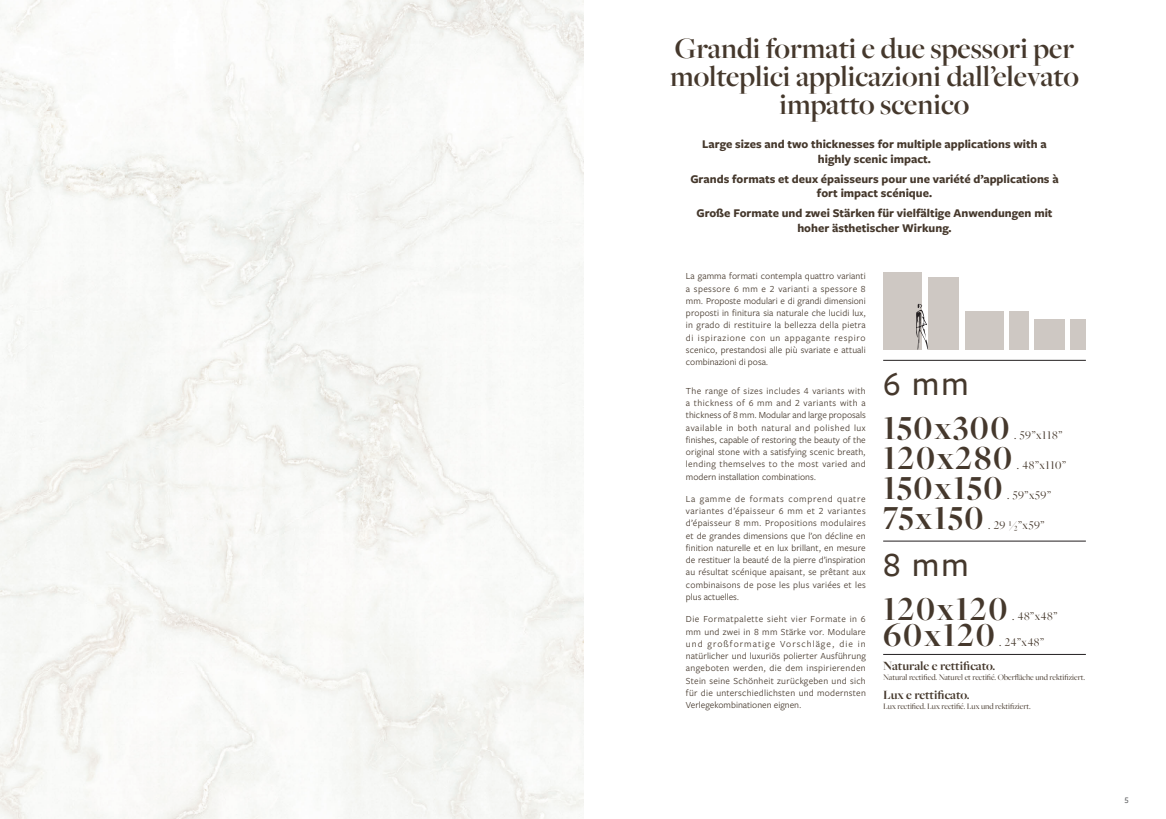
<style>
.page{position:relative;width:1166px;height:819px;background:#fff}
.page>*{position:absolute;margin:0;border:0;box-sizing:border-box;transform-origin:0 0}
.t1{font:700 35px "Freight Big Pro";letter-spacing:.05em;color:#45382c}
.t2{font:500 35px "Freight Sans Pro";color:#45382c}
.t3{font:600 30.62px/28px "Freight Big Pro";color:#45382c;text-align:center}
.t4{font:700 13.12px "Freight Big Pro";letter-spacing:-.005em;color:#45382c}
.t5{font:700 12.25px/14.7px "Freight Sans Pro";color:#45382c;text-align:center}
.t6{font:12.25px "Freight Big Pro";letter-spacing:.05em;color:#45382c}
.t7{font:9.62px/12.2px "Freight Sans Pro";letter-spacing:.01em;color:#45382c;text-align:justify}
.t8{font:8.75px "Freight Big Pro";color:#45382c}
.t9{font:500 8.75px "Freight Sans Pro";color:#57585a}
</style>
<div class="page">
<img style="left:0;top:0;width:583px;height:819px">
<hr style="left:883px;top:360px;width:203px;height:1px;background:#231f20">
<hr style="left:883px;top:541px;width:203px;height:1px;background:#231f20">
<div style="left:883px;top:273px;width:39px;height:77px;background:#cec8c3"></div>
<div style="left:965px;top:311px;width:38px;height:39px;background:#cec8c3"></div>
<div style="left:1009px;top:311px;width:19px;height:39px;background:#cec8c3"></div>
<div style="left:928px;top:278px;width:31px;height:72px;background:#cec8c3"></div>
<div style="left:1034px;top:319px;width:31px;height:31px;background:#cec8c3"></div>
<div style="left:1070px;top:319px;width:16px;height:31px;background:#cec8c3"></div>
<svg style="left:916px;top:304px;width:12px;height:46px"></svg>
<hr style="left:883px;top:654px;width:203px;height:1px;background:#231f20">
<h2 class="t3" style="left:670px;top:33px;width:410px">Grandi formati e due spessori per molteplici applicazioni dall’elevato impatto scenico</h2>
<p class="t5" style="left:702px;top:136px;width:346px">Large sizes and two thicknesses for multiple applications with a highly scenic impact.</p>
<p class="t5" style="left:690px;top:171px;width:370px">Grands formats et deux épaisseurs pour une variété d’applications à fort impact scénique.</p>
<p class="t5" style="left:696px;top:205px;width:358px">Große Formate und zwei Stärken für vielfältige Anwendungen mit hoher ästhetischer Wirkung.</p>
<p class="t7" style="left:686px;top:270px;width:181px">La gamma formati contempla quattro varianti a spessore 6 mm e 2 varianti a spessore 8 mm. Proposte modulari e di grandi dimensioni proposti in finitura sia naturale che lucidi lux, in grado di restituire la bellezza della pietra di ispirazione con un appagante respiro scenico, prestandosi alle più svariate e attuali combinazioni di posa.</p>
<p class="t7" style="left:686px;top:384px;width:181px">The range of sizes includes 4 variants with a thickness of 6 mm and 2 variants with a thickness of 8 mm. Modular and large proposals available in both natural and polished lux finishes, capable of restoring the beauty of the original stone with a satisfying scenic breath, lending themselves to the most varied and modern installation combinations.</p>
<p class="t7" style="left:686px;top:492px;width:181px">La gamme de formats comprend quatre variantes d’épaisseur 6 mm et 2 variantes d’épaisseur 8 mm. Propositions modulaires et de grandes dimensions que l’on décline en finition naturelle et en lux brillant, en mesure de restituer la beauté de la pierre d’inspiration au résultat scénique apaisant, se prêtant aux combinaisons de pose les plus variées et les plus actuelles.</p>
<p class="t7" style="left:686px;top:612px;width:181px">Die Formatpalette sieht vier Formate in 6 mm und zwei in 8 mm Stärke vor. Modulare und großformatige Vorschläge, die in natürlicher und luxuriös polierter Ausführung angeboten werden, die dem inspirierenden Stein seine Schönheit zurückgeben und sich für die unterschiedlichsten und modernsten Verlegekombinationen eignen.</p>
<h1 class="t2" style="left:883px;top:360px;width:87px">6 mm</h1>
<h1 class="t1" style="left:883px;top:405px;width:128px">150x300</h1>
<p class="t6" style="left:1014px;top:427px;width:50px">. 59”x118”</p>
<h1 class="t1" style="left:883px;top:435px;width:131px">120x280</h1>
<p class="t6" style="left:1017px;top:457px;width:51px">. 48”x110”</p>
<h1 class="t1" style="left:883px;top:464px;width:121px">150x150</h1>
<p class="t6" style="left:1007px;top:487px;width:45px">. 59”x59”</p>
<h1 class="t1" style="left:883px;top:494px;width:102px">75x150</h1>
<p class="t6" style="left:988px;top:517px;width:58px">. 29 1/2”x59”</p>
<h1 class="t2" style="left:883px;top:541px;width:87px">8 mm</h1>
<h1 class="t1" style="left:883px;top:585px;width:126px">120x120</h1>
<p class="t6" style="left:1012px;top:607px;width:47px">. 48”x48”</p>
<h1 class="t1" style="left:883px;top:611px;width:113px">60x120</h1>
<p class="t6" style="left:999px;top:634px;width:46px">. 24”x48”</p>
<h3 class="t4" style="left:883px;top:657px;width:114px">Naturale e rettificato.</h3>
<p class="t8" style="left:883px;top:671px;width:203px">Natural rectified. Naturel et rectifié. Oberfläche und rektifiziert.</p>
<h3 class="t4" style="left:883px;top:686px;width:88px">Lux e rettificato.</h3>
<p class="t8" style="left:883px;top:700px;width:149px">Lux rectified. Lux rectifié. Lux und rektifiziert.</p>
<p class="t9" style="left:1124px;top:794px;width:6px">5</p>
</div>
